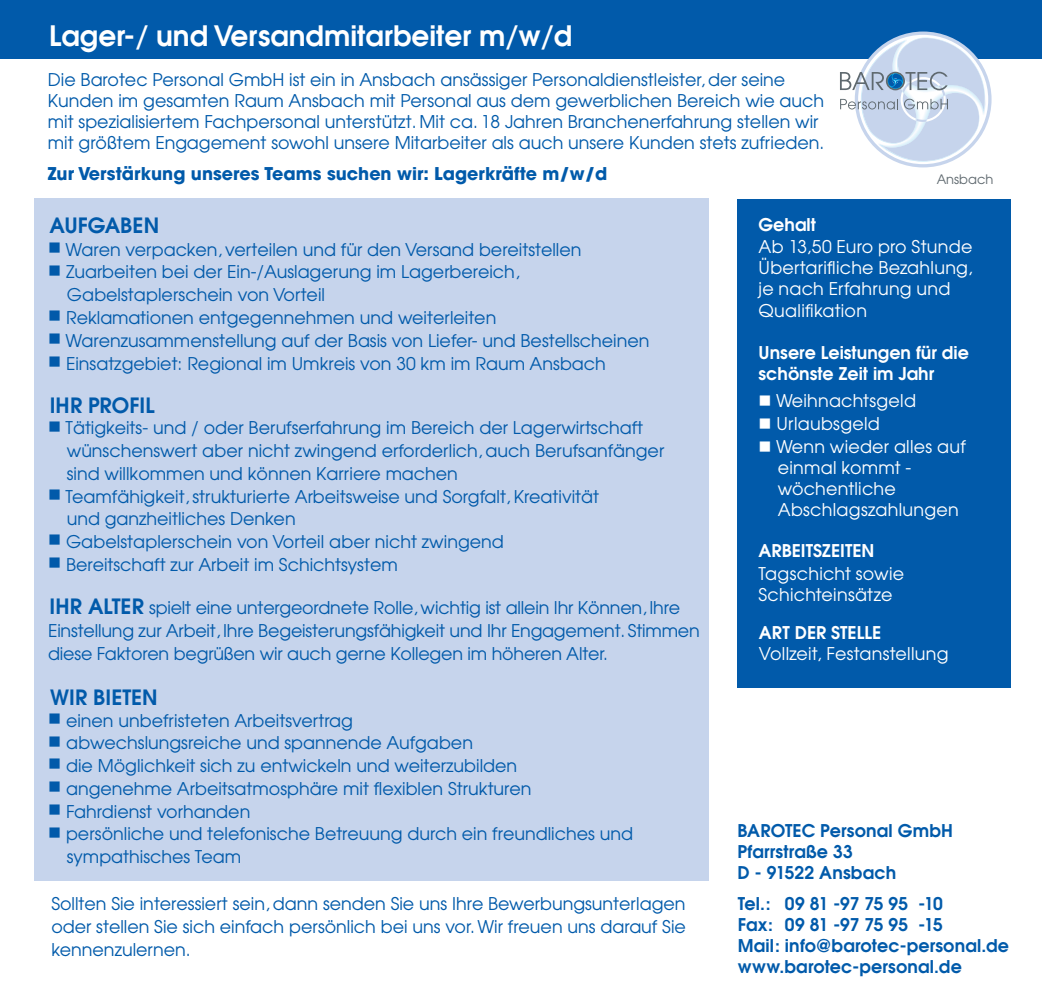
<style>
.page{position:relative;width:1042px;height:993px;background:#fff}
.page>*{position:absolute;margin:0;border:0;box-sizing:border-box;transform-origin:0 0}
.t1{font:600 28px "Avant Garde";color:#fff}
.t2{font:600 21px "Avant Garde";letter-spacing:.005em;color:#015aaa}
.t3{font:17.5px/22.8px "Avant Garde";color:#015aaa}
.t4{font:17.5px/21px "Avant Garde";letter-spacing:.015em;color:#fff}
.t5{font:600 17.5px/21px "Avant Garde";letter-spacing:.005em;color:#015aaa}
.t6{font:600 17.5px/21px "Avant Garde";color:#fff}
.t7{font:700 17.5px "Avant Garde";color:#015aaa}
.t8{font:12.95px "Avant Garde";color:#5f696f}
</style>
<div class="page">
<div style="left:737px;top:199px;width:273px;height:488px;background:#015aaa"></div>
<div style="left:34px;top:198px;width:675px;height:682px;background:#c6d4ec"></div>
<div style="left:0;top:0;width:1042px;height:59px;background:#015aaa"></div>
<svg style="left:840px;top:31px;width:151px;height:136px"></svg>
<h1 class="t1" style="left:49px;top:17px;width:525px">Lager-/ und Versandmitarbeiter m/w/d</h1>
<p class="t3" style="left:48px;top:69px;width:778px;line-height:21px">Die Barotec Personal GmbH ist ein in Ansbach ansässiger Personaldienstleister, der seine Kunden im gesamten Raum Ansbach mit Personal aus dem gewerblichen Bereich wie auch mit spezialisiertem Fachpersonal unterstützt. Mit ca. 18 Jahren Branchenerfahrung stellen wir mit größtem Engagement sowohl unsere Mitarbeiter als auch unsere Kunden stets zufrieden.</p>
<p class="t7" style="left:48px;top:162px;width:561px">Zur Verstärkung unseres Teams suchen wir: Lagerkräfte m/w/d</p>
<p class="t2" style="left:50px;top:211px;width:111px">AUFGABEN</p>
<p class="t6" style="left:758px;top:213px;width:59px">Gehalt</p>
<p class="t8" style="left:936px;top:171px;width:58px">Ansbach</p>
<p class="t3" style="left:48px;top:237px;width:535px">■ Waren verpacken, verteilen und für den Versand bereitstellen</p>
<p class="t3" style="left:67px;top:260px;width:454px;text-indent:-19px">■ Zuarbeiten bei der Ein-/Auslagerung im Lagerbereich,<br>Gabelstaplerschein von Vorteil</p>
<p class="t3" style="left:48px;top:306px;width:450px">■ Reklamationen entgegennehmen und weiterleiten</p>
<p class="t3" style="left:48px;top:328px;width:603px">■ Warenzusammenstellung auf der Basis von Liefer- und Bestellscheinen</p>
<p class="t3" style="left:48px;top:351px;width:559px">■ Einsatzgebiet: Regional im Umkreis von 30 km im Raum Ansbach</p>
<p class="t2" style="left:50px;top:391px;width:107px">IHR PROFIL</p>
<p class="t3" style="left:67px;top:416px;width:599px;text-indent:-19px">■ Tätigkeits- und / oder Berufserfahrung im Bereich der Lagerwirtschaft wünschenswert aber nicht zwingend erforderlich, auch Berufsanfänger sind willkommen und können Karriere machen</p>
<p class="t3" style="left:67px;top:484px;width:534px;text-indent:-19px">■ Teamfähigkeit, strukturierte Arbeitsweise und Sorgfalt, Kreativität und ganzheitliches Denken</p>
<p class="t3" style="left:48px;top:530px;width:457px">■ Gabelstaplerschein von Vorteil aber nicht zwingend</p>
<p class="t3" style="left:48px;top:552px;width:351px">■ Bereitschaft zur Arbeit im Schichtsystem</p>
<p class="t2" style="left:50px;top:592px;width:96px">IHR ALTER</p>
<p class="t3" style="left:48px;top:595px;width:653px;text-indent:101px">spielt eine untergeordnete Rolle, wichtig ist allein Ihr Können, Ihre<br>Einstellung zur Arbeit, Ihre Begeisterungsfähigkeit und Ihr Engagement. Stimmen diese Faktoren begrüßen wir auch gerne Kollegen im höheren Alter.</p>
<p class="t2" style="left:50px;top:683px;width:109px">WIR BIETEN</p>
<p class="t3" style="left:48px;top:708px;width:306px">■ einen unbefristeten Arbeitsvertrag</p>
<p class="t3" style="left:48px;top:731px;width:426px">■ abwechslungsreiche und spannende Aufgaben</p>
<p class="t3" style="left:48px;top:753px;width:471px">■ die Möglichkeit sich zu entwickeln und weiterzubilden</p>
<p class="t3" style="left:48px;top:776px;width:485px">■ angenehme Arbeitsatmosphäre mit flexiblen Strukturen</p>
<p class="t3" style="left:48px;top:799px;width:204px">■ Fahrdienst vorhanden</p>
<p class="t3" style="left:67px;top:822px;width:568px;text-indent:-19px">■ persönliche und telefonische Betreuung durch ein freundliches und sympathisches Team</p>
<p class="t3" style="left:51px;top:892px;width:636px;text-align:justify">Sollten Sie interessiert sein, dann senden Sie uns Ihre Bewerbungsunterlagen oder stellen Sie sich einfach persönlich bei uns vor. Wir freuen uns darauf Sie kennenzulernen.</p>
<p class="t4" style="left:758px;top:236px;width:215px">Ab 13,50 Euro pro Stunde<br>Übertarifliche Bezahlung, je nach Erfahrung und<br>Qualifikation</p>
<p class="t6" style="left:758px;top:341px;width:212px">Unsere Leistungen für die schönste Zeit im Jahr</p>
<p class="t4" style="left:758px;top:390px;width:159px">■ Weihnachtsgeld</p>
<p class="t4" style="left:758px;top:412px;width:123px">■ Urlaubsgeld</p>
<p class="t4" style="left:778px;top:435px;width:189px;text-indent:-19px">■ Wenn wieder alles auf einmal kommt - wöchentliche<br>Abschlagszahlungen</p>
<p class="t6" style="left:758px;top:539px;width:117px">ARBEITSZEITEN</p>
<p class="t4" style="left:758px;top:562px;width:147px">Tagschicht sowie<br>Schichteinsätze</p>
<p class="t6" style="left:759px;top:621px;width:124px">ART DER STELLE</p>
<p class="t4" style="left:759px;top:642px;width:191px">Vollzeit, Festanstellung</p>
<p class="t5" style="left:737px;top:819px;width:217px">BAROTEC Personal GmbH<br>Pfarrstraße 33<br>D - 91522 Ansbach</p>
<p class="t5" style="left:737px;top:892px;width:273px">Tel.: 09 81 -97 75 95 -10<br>Fax: 09 81 -97 75 95 -15<br>Mail: info@barotec-personal.de www.barotec-personal.de</p>
</div>
